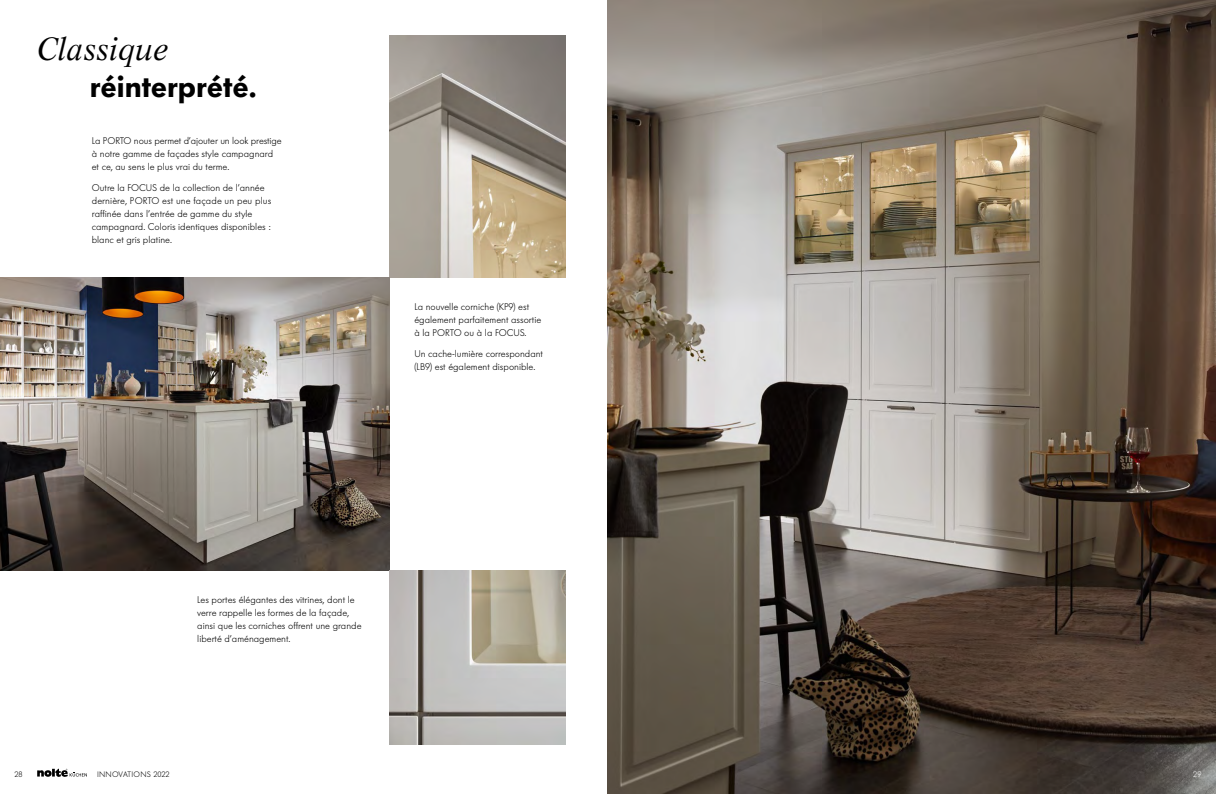
<style>
.page{position:relative;width:1216px;height:794px;background:#fff}
.page>*{position:absolute;margin:0;border:0;box-sizing:border-box;transform-origin:0 0}
.t1{font:600 31.5px "Futura BQ";color:#000}
.t2{font:italic 31.5px "Life LT Std";color:#000}
.t3{font:300 9.62px/13.1px "Futura BQ";color:#000}
.t4{font:300 7.88px "Futura BQ";letter-spacing:.02em;color:#000}
.t5{font:300 7.88px "Futura BQ";color:#fff}
</style>
<div class="page">
<img style="left:608px;top:0;width:607px;height:794px">
<img style="left:389px;top:36px;width:177px;height:242px">
<img style="left:0;top:278px;width:389px;height:292px">
<img style="left:389px;top:570px;width:177px;height:174px">
<svg style="left:37px;top:768px;width:50px;height:9px"></svg>
<h1 class="t2" style="left:37px;top:30px;width:132px">Classique</h1>
<h1 class="t1" style="left:90px;top:65px;width:168px">réinterprété.</h1>
<p class="t3" style="left:92px;top:134px;width:191px">La PORTO nous permet d’ajouter un look prestige à notre gamme de façades style campagnard et ce, au sens le plus vrai du terme.</p>
<p class="t3" style="left:92px;top:181px;width:181px">Outre la FOCUS de la collection de l’année dernière, PORTO est une façade un peu plus raffinée dans l’entrée de gamme du style campagnard. Coloris identiques disponibles : blanc et gris platine.</p>
<p class="t3" style="left:414px;top:300px;width:128px">La nouvelle corniche (KP9) est également parfaitement assortie à la PORTO ou à la FOCUS.</p>
<p class="t3" style="left:414px;top:347px;width:130px">Un cache-lumière correspondant (LB9) est également disponible.</p>
<p class="t3" style="left:197px;top:593px;width:166px">Les portes élégantes des vitrines, dont le verre rappelle les formes de la façade, ainsi que les corniches offrent une grande liberté d’aménagement.</p>
<p class="t4" style="left:97px;top:768px;width:74px">INNOVATIONS 2022</p>
<p class="t4" style="left:14px;top:768px;width:10px">28</p>
<p class="t5" style="left:1193px;top:768px;width:10px">29</p>
</div>
